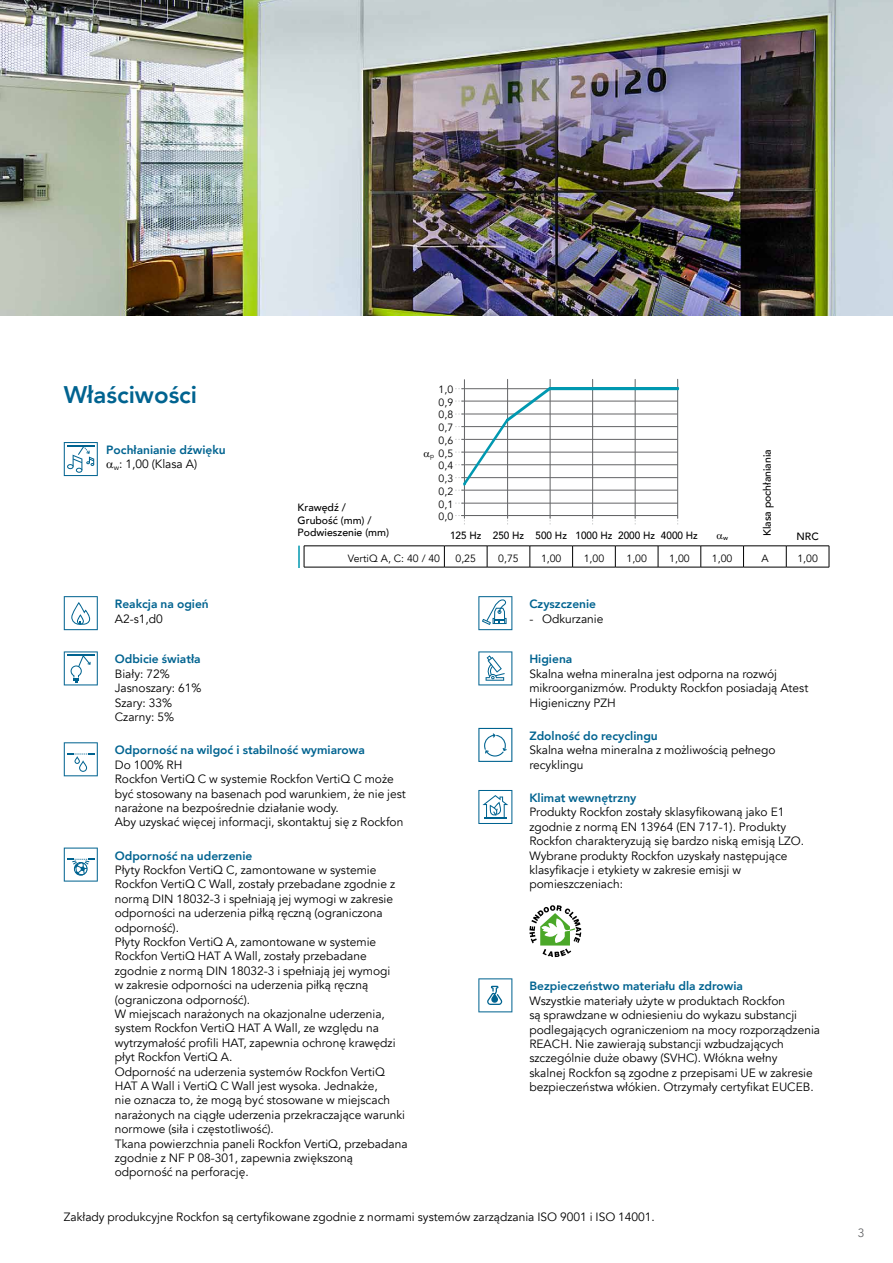
<style>
.page{position:relative;width:893px;height:1263px;background:#fff}
.page>*{position:absolute;margin:0;border:0;box-sizing:border-box;transform-origin:0 0}
.t1{font:127.35px "Chartwell Lines 50";color:#0098b0;scale:.67 1}
.t2{font:800 24px "Avenir";color:#006390}
.t3{font:12px/14.4px "Avenir";color:#000}
.t4{font:800 12px/14.4px "Avenir";color:#006390}
.t5{font:12px "Avenir";color:#646567}
.t6{font:10.5px/12.8px "Avenir";color:#000;text-align:justify}
.t7{font:500 10.5px/12.6px "Avenir";color:#000}
.t8{font:500 10.5px "Avenir";color:#000;scale:.95 1}
.t9{font:500 6.45px "Avenir";color:#000}
.t10{font:6.45px "Avenir";color:#000}
.s1{font-weight:400;color:#000}
</style>
<div class="page">
<img style="left:0;top:0;width:893px;height:316px">
<svg style="left:64px;top:442px;width:34px;height:34px"></svg>
<svg style="left:64px;top:596px;width:34px;height:34px"></svg>
<svg style="left:64px;top:651px;width:34px;height:34px"></svg>
<svg style="left:64px;top:742px;width:34px;height:34px"></svg>
<svg style="left:64px;top:847px;width:34px;height:34px"></svg>
<svg style="left:478px;top:596px;width:34px;height:34px"></svg>
<svg style="left:478px;top:651px;width:34px;height:34px"></svg>
<svg style="left:478px;top:728px;width:34px;height:34px"></svg>
<svg style="left:478px;top:790px;width:34px;height:34px"></svg>
<svg style="left:529px;top:905px;width:52px;height:52px"></svg>
<svg style="left:478px;top:978px;width:34px;height:34px"></svg>
<svg style="left:304px;top:547px;width:1px;height:20px"></svg>
<svg style="left:444px;top:547px;width:1px;height:20px"></svg>
<svg style="left:487px;top:547px;width:1px;height:20px"></svg>
<svg style="left:530px;top:547px;width:1px;height:20px"></svg>
<svg style="left:572px;top:547px;width:1px;height:20px"></svg>
<svg style="left:615px;top:547px;width:1px;height:20px"></svg>
<svg style="left:658px;top:547px;width:1px;height:20px"></svg>
<svg style="left:700px;top:547px;width:1px;height:20px"></svg>
<svg style="left:743px;top:547px;width:1px;height:20px"></svg>
<svg style="left:786px;top:547px;width:1px;height:20px"></svg>
<svg style="left:829px;top:546px;width:1px;height:21px"></svg>
<hr style="left:304px;top:567px;width:140px;height:1px;background:#000">
<hr style="left:444px;top:567px;width:43px;height:1px;background:#000">
<hr style="left:487px;top:567px;width:43px;height:1px;background:#000">
<hr style="left:530px;top:567px;width:43px;height:1px;background:#000">
<hr style="left:573px;top:567px;width:42px;height:1px;background:#000">
<hr style="left:615px;top:567px;width:43px;height:1px;background:#000">
<hr style="left:658px;top:567px;width:43px;height:1px;background:#000">
<hr style="left:701px;top:567px;width:42px;height:1px;background:#000">
<hr style="left:743px;top:567px;width:43px;height:1px;background:#000">
<hr style="left:786px;top:567px;width:43px;height:1px;background:#000">
<hr style="left:304px;top:546px;width:140px;height:1px;background:#000">
<hr style="left:444px;top:546px;width:43px;height:1px;background:#000">
<hr style="left:487px;top:546px;width:43px;height:1px;background:#000">
<hr style="left:530px;top:546px;width:43px;height:1px;background:#000">
<hr style="left:573px;top:546px;width:42px;height:1px;background:#000">
<hr style="left:615px;top:546px;width:43px;height:1px;background:#000">
<hr style="left:658px;top:546px;width:43px;height:1px;background:#000">
<hr style="left:701px;top:546px;width:42px;height:1px;background:#000">
<hr style="left:743px;top:546px;width:43px;height:1px;background:#000">
<hr style="left:786px;top:546px;width:43px;height:1px;background:#000">
<hr style="left:298px;top:546px;width:2px;height:21px;background:#0098b0">
<svg style="left:455px;top:515px;width:10px;height:10px"></svg>
<hr style="left:461px;top:388px;width:217px;height:1px;background:#646567">
<hr style="left:461px;top:490px;width:216px;height:1px;background:#646567">
<hr style="left:461px;top:414px;width:216px;height:1px;background:#646567">
<hr style="left:461px;top:439px;width:216px;height:1px;background:#646567">
<hr style="left:461px;top:464px;width:216px;height:1px;background:#646567">
<hr style="left:507px;top:379px;width:1px;height:139px;background:#646567">
<hr style="left:550px;top:379px;width:1px;height:139px;background:#646567">
<hr style="left:592px;top:379px;width:1px;height:139px;background:#646567">
<hr style="left:635px;top:379px;width:1px;height:139px;background:#646567">
<hr style="left:677px;top:379px;width:1px;height:139px;background:#646567">
<hr style="left:461px;top:503px;width:217px;height:1px;background:#646567">
<hr style="left:461px;top:477px;width:217px;height:1px;background:#646567">
<hr style="left:461px;top:452px;width:217px;height:1px;background:#646567">
<hr style="left:461px;top:426px;width:217px;height:1px;background:#646567">
<hr style="left:461px;top:401px;width:217px;height:1px;background:#646567">
<hr style="left:464px;top:379px;width:1px;height:139px;background:#646567">
<hr style="left:461px;top:515px;width:217px;height:1px;background:#646567">
<h2 class="t2" style="left:64px;top:376px;width:135px">Właściwości</h2>
<p class="t4" style="left:114px;top:443px;width:113px;text-indent:-8px">Pochłanianie dźwięku <sub>w</sub><span class="s1">: 1,00 (Klasa A)</span></p>
<p class="t7" style="left:298px;top:500px;width:93px">Krawędź /<br>Grubość (mm) /<br>Podwieszenie (mm)</p>
<p class="t6" style="left:439px;top:383px;width:16px">1,0<br>0,9<br>0,8<br>0,7<br>0,6<br>0,5<br>0,4<br>0,3<br>0,2<br>0,1<br>0,0</p>
<h1 class="t1" style="left:464px;top:387px;width:324px">25+75+100+100+100+100</h1>
<p class="t7" style="left:760px;top:536px;width:88px;rotate:-90deg">Klasa pochłaniania</p>
<p class="t10" style="left:430px;top:452px;width:5px">p</p>
<p class="t8" style="left:450px;top:526px;width:262px">125 Hz 250 Hz 500 Hz 1000 Hz 2000 Hz 4000 Hz</p>
<p class="t9" style="left:723px;top:532px;width:6px">w</p>
<p class="t7" style="left:796px;top:530px;width:24px">NRC</p>
<p class="t6" style="left:348px;top:552px;width:94px">VertiQ A, C: 40 / 40</p>
<p class="t6" style="left:456px;top:552px;width:22px">0,25</p>
<p class="t6" style="left:498px;top:552px;width:22px">0,75</p>
<p class="t6" style="left:541px;top:552px;width:22px">1,00</p>
<p class="t6" style="left:584px;top:552px;width:22px">1,00</p>
<p class="t6" style="left:626px;top:552px;width:22px">1,00</p>
<p class="t6" style="left:669px;top:552px;width:22px">1,00</p>
<p class="t6" style="left:712px;top:552px;width:22px">1,00</p>
<p class="t6" style="left:761px;top:552px;width:9px">A</p>
<p class="t6" style="left:797px;top:552px;width:22px">1,00</p>
<p class="t4" style="left:115px;top:597px;width:95px">Reakcja na ogień</p>
<p class="t3" style="left:115px;top:611px;width:50px">A2-s1,d0</p>
<p class="t4" style="left:115px;top:652px;width:87px">Odbicie światła</p>
<p class="t3" style="left:115px;top:667px;width:88px">Biały: 72%<br>Jasnoszary: 61%<br>Szary: 33%<br>Czarny: 5%</p>
<p class="t4" style="left:115px;top:743px;width:252px">Odporność na wilgoć i stabilność wymiarowa</p>
<p class="t3" style="left:115px;top:758px;width:293px">Do 100% RH<br>Rockfon VertiQ C w systemie Rockfon VertiQ C może być stosowany na basenach pod warunkiem, że nie jest narażone na bezpośrednie działanie wody.<br>Aby uzyskać więcej informacji, skontaktuj się z Rockfon</p>
<p class="t4" style="left:115px;top:848px;width:139px">Odporność na uderzenie</p>
<p class="t3" style="left:115px;top:863px;width:294px">Płyty Rockfon VertiQ C, zamontowane w systemie Rockfon VertiQ C Wall, zostały przebadane zgodnie z normą DIN 18032-3 i spełniają jej wymogi w zakresie odporności na uderzenia piłką ręczną (ograniczona odporność).<br>Płyty Rockfon VertiQ A, zamontowane w systemie Rockfon VertiQ HAT A Wall, zostały przebadane zgodnie z normą DIN 18032-3 i spełniają jej wymogi<br>w zakresie odporności na uderzenia piłką ręczną (ograniczona odporność).<br>W miejscach narażonych na okazjonalne uderzenia, system Rockfon VertiQ HAT A Wall, ze względu na wytrzymałość profili HAT, zapewnia ochronę krawędzi płyt Rockfon VertiQ A.<br>Odporność na uderzenia systemów Rockfon VertiQ HAT A Wall i VertiQ C Wall jest wysoka. Jednakże,<br>nie oznacza to, że mogą być stosowane w miejscach narażonych na ciągłe uderzenia przekraczające warunki normowe (siła i częstotliwość).<br>Tkana powierzchnia paneli Rockfon VertiQ, przebadana zgodnie z NF P 08-301, zapewnia zwiększoną odporność na perforację.</p>
<p class="t4" style="left:529px;top:597px;width:68px">Czyszczenie</p>
<p class="t3" style="left:529px;top:611px;width:76px">- Odkurzanie</p>
<p class="t4" style="left:529px;top:652px;width:44px">Higiena</p>
<p class="t3" style="left:529px;top:667px;width:280px">Skalna wełna mineralna jest odporna na rozwój mikroorganizmów. Produkty Rockfon posiadają Atest<br>Higieniczny PZH</p>
<p class="t4" style="left:529px;top:728px;width:130px">Zdolność do recyclingu</p>
<p class="t3" style="left:529px;top:743px;width:248px">Skalna wełna mineralna z możliwością pełnego recyklingu</p>
<p class="t4" style="left:529px;top:791px;width:109px">Klimat wewnętrzny</p>
<p class="t3" style="left:529px;top:805px;width:276px">Produkty Rockfon zostały sklasyfikowaną jako E1 zgodnie z normą EN 13964 (EN 717-1). Produkty Rockfon charakteryzują się bardzo niską emisją LZO.<br>Wybrane produkty Rockfon uzyskały następujące klasyfikacje i etykiety w zakresie emisji w pomieszczeniach:</p>
<p class="t4" style="left:529px;top:979px;width:215px">Bezpieczeństwo materiału dla zdrowia</p>
<p class="t3" style="left:529px;top:994px;width:292px">Wszystkie materiały użyte w produktach Rockfon<br>są sprawdzane w odniesieniu do wykazu substancji podlegających ograniczeniom na mocy rozporządzenia REACH. Nie zawierają substancji wzbudzających szczególnie duże obawy (SVHC). Włókna wełny<br>skalnej Rockfon są zgodne z przepisami UE w zakresie bezpieczeństwa włókien. Otrzymały certyfikat EUCEB.</p>
<p class="t3" style="left:64px;top:1210px;width:593px">Zakłady produkcyjne Rockfon są certyfikowane zgodnie z normami systemów zarządzania ISO 9001 i ISO 14001.</p>
<p class="t5" style="left:858px;top:1226px;width:8px">3</p>
</div>
